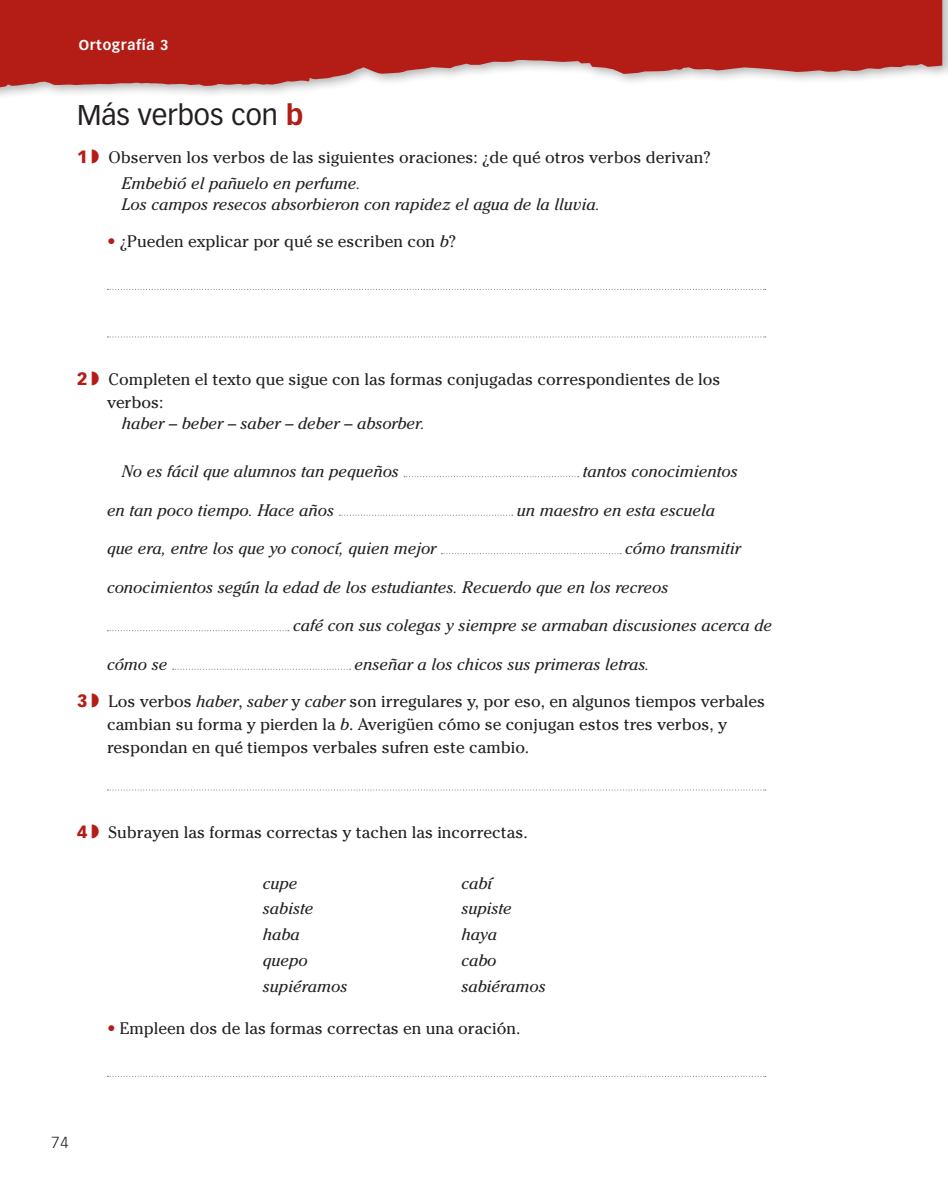
<style>
.page{position:relative;width:948px;height:1196px;background:#fff}
.page>*{position:absolute;margin:0;border:0;box-sizing:border-box;transform-origin:0 0}
.t1{font:28px "Vectora LT Std";color:#231f20}
.t2{font:16.62px/22.8px "Cheltenham Std";color:#231f20}
.t3{font:italic 16.62px "Cheltenham Std";color:#231f20}
.t4{font:300 15.75px "Vectora LT Std";color:#231f20}
.t5{font:700 14px "Vectora LT Std";letter-spacing:.05em;color:#fff}
.s1{font-weight:700;color:#b41d15}
.s2{font-family:"Vectora LT Std";font-weight:900;font-size:17.5px;color:#b41d15}
.s3{font-style:italic}
.s4{color:#b41d15}
</style>
<div class="page">
<svg style="left:0;top:0;width:942px;height:95px;fill:#b41d15"></svg>
<div style="left:942px;top:0;width:6px;height:101px;background:#231f20;opacity:.35"></div>
<svg style="left:107px;top:289px;width:659px;height:1px"></svg>
<svg style="left:107px;top:336px;width:659px;height:1px"></svg>
<svg style="left:404px;top:476px;width:174px;height:1px"></svg>
<svg style="left:339px;top:515px;width:174px;height:1px"></svg>
<svg style="left:441px;top:553px;width:180px;height:1px"></svg>
<svg style="left:107px;top:630px;width:182px;height:1px"></svg>
<svg style="left:173px;top:669px;width:177px;height:1px"></svg>
<svg style="left:107px;top:789px;width:659px;height:1px"></svg>
<svg style="left:107px;top:1076px;width:659px;height:1px"></svg>
<svg style="left:0;top:0;width:3px;height:4px"></svg>
<svg style="left:943px;top:0;width:5px;height:4px"></svg>
<p class="t5" style="left:79px;top:37px;width:91px">Ortografía 3</p>
<h1 class="t1" style="left:77px;top:99px;width:228px">Más verbos con <span class="s1">b</span></h1>
<p class="t2" style="left:122px;top:144px;width:590px;line-height:25.9px;text-indent:-45px"><span class="s2">1</span> Observen los verbos de las siguientes oraciones: ¿de qué otros verbos derivan?<br><span class="s3">Embebió el pañuelo en perfume.</span></p>
<p class="t3" style="left:122px;top:194px;width:480px">Los campos resecos absorbieron con rapidez el agua de la lluvia.</p>
<p class="t2" style="left:107px;top:230px;width:351px"><span class="s4">•</span> ¿Pueden explicar por qué se escriben con <span class="s3">b</span>?</p>
<p class="t2" style="left:107px;top:368px;width:615px;text-indent:-30px"><span class="s2">2</span> Completen el texto que sigue con las formas conjugadas correspondientes de los verbos:</p>
<p class="t3" style="left:122px;top:413px;width:305px">haber – beber – saber – deber – absorber.</p>
<p class="t3" style="left:122px;top:462px;width:278px">No es fácil que alumnos tan pequeños</p>
<p class="t3" style="left:583px;top:462px;width:156px">tantos conocimientos</p>
<p class="t3" style="left:107px;top:500px;width:229px">en tan poco tiempo. Hace años</p>
<p class="t3" style="left:517px;top:500px;width:200px">un maestro en esta escuela</p>
<p class="t3" style="left:107px;top:539px;width:331px">que era, entre los que yo conocí, quien mejor</p>
<p class="t3" style="left:625px;top:539px;width:117px">cómo transmitir</p>
<p class="t3" style="left:107px;top:577px;width:563px">conocimientos según la edad de los estudiantes. Recuerdo que en los recreos</p>
<p class="t3" style="left:293px;top:616px;width:481px">café con sus colegas y siempre se armaban discusiones acerca de</p>
<p class="t3" style="left:107px;top:654px;width:62px">cómo se</p>
<p class="t3" style="left:355px;top:654px;width:296px">enseñar a los chicos sus primeras letras.</p>
<p class="t2" style="left:107px;top:690px;width:660px;text-indent:-30px"><span class="s2">3</span> Los verbos <span class="s3">haber</span>, <span class="s3">saber</span> y <span class="s3">caber</span> son irregulares y, por eso, en algunos tiempos verbales cambian su forma y pierden la <span class="s3">b</span>. Averigüen cómo se conjugan estos tres verbos, y respondan en qué tiempos verbales sufren este cambio.</p>
<p class="t2" style="left:77px;top:821px;width:452px"><span class="s2">4</span> Subrayen las formas correctas y tachen las incorrectas.</p>
<p class="t3" style="left:263px;top:873px;width:36px">cupe</p>
<p class="t3" style="left:461px;top:873px;width:32px">cabí</p>
<p class="t3" style="left:263px;top:899px;width:52px">sabiste</p>
<p class="t3" style="left:461px;top:899px;width:52px">supiste</p>
<p class="t3" style="left:263px;top:924px;width:38px">haba</p>
<p class="t3" style="left:461px;top:924px;width:37px">haya</p>
<p class="t3" style="left:263px;top:950px;width:46px">quepo</p>
<p class="t3" style="left:461px;top:950px;width:37px">cabo</p>
<p class="t3" style="left:263px;top:976px;width:86px">supiéramos</p>
<p class="t3" style="left:461px;top:976px;width:86px">sabiéramos</p>
<p class="t2" style="left:107px;top:1017px;width:415px"><span class="s4">•</span> Empleen dos de las formas correctas en una oración.</p>
<p class="t4" style="left:52px;top:1133px;width:19px">74</p>
</div>
